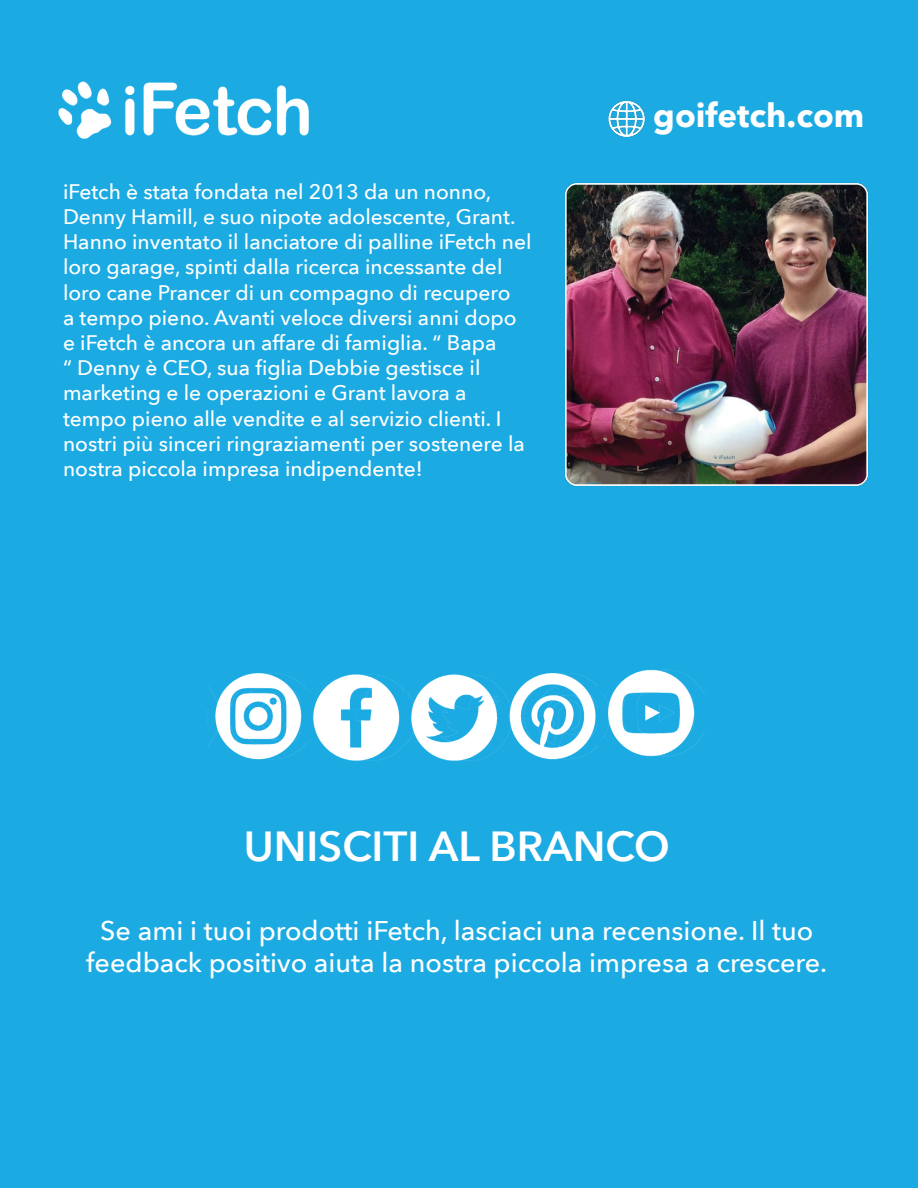
<style>
.page{position:relative;width:918px;height:1188px;background:#1baae2}
.page>*{position:absolute;margin:0;border:0;box-sizing:border-box;transform-origin:0 0}
.t1{font:600 42px "Avenir Next LT Pro";color:#fff}
.t2{font:700 33px "Avenir Next LT Pro";color:#fff}
.t3{font:500 27px/32.4px "Avenir Next LT Pro";color:#fff;text-align:center}
.t4{font:500 21px/25.2px "Avenir Next LT Pro";color:#fff}
</style>
<div class="page">
<img style="left:532px;top:150px;width:369px;height:369px">
<img style="left:38px;top:65px;width:299px;height:78px">
<img style="left:208px;top:659px;width:503px;height:115px">
<img style="left:601px;top:94px;width:56px;height:49px">
<p class="t4" style="left:63px;top:179px;width:470px">iFetch è stata fondata nel 2013 da un nonno, Denny Hamill, e suo nipote adolescente, Grant.<br>Hanno inventato il lanciatore di palline iFetch nel loro garage, spinti dalla ricerca incessante del loro cane Prancer di un compagno di recupero<br>a tempo pieno. Avanti veloce diversi anni dopo e iFetch è ancora un affare di famiglia. “ Bapa<br>“ Denny è CEO, sua figlia Debbie gestisce il marketing e le operazioni e Grant lavora a tempo pieno alle vendite e al servizio clienti. I nostri più sinceri ringraziamenti per sostenere la nostra piccola impresa indipendente!</p>
<h2 class="t2" style="left:653px;top:96px;width:213px">goifetch.com</h2>
<h1 class="t1" style="left:244px;top:821px;width:428px">UNISCITI AL BRANCO</h1>
<p class="t3" style="left:86px;top:914px;width:743px">Se ami i tuoi prodotti iFetch, lasciaci una recensione. Il tuo feedback positivo aiuta la nostra piccola impresa a crescere.</p>
</div>
